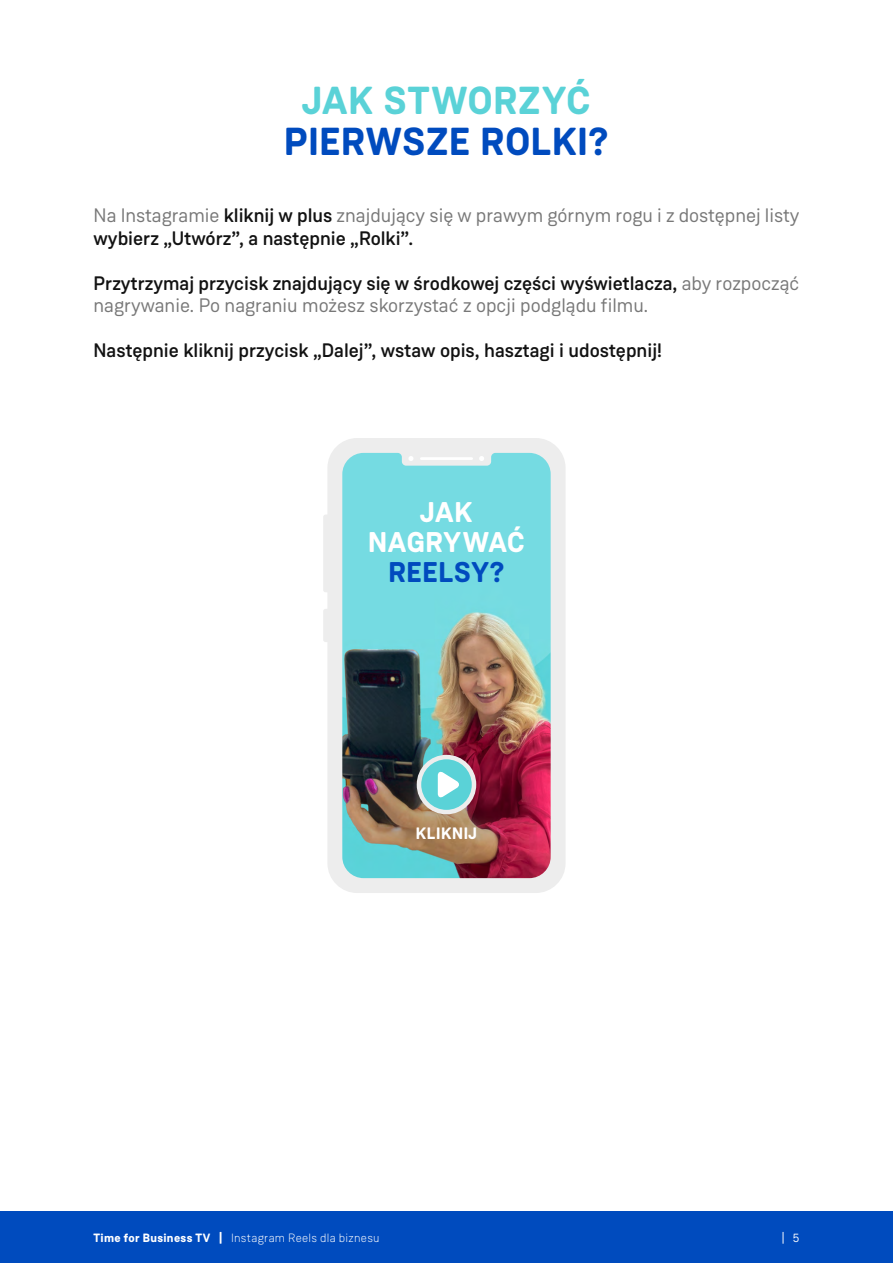
<style>
.page{position:relative;width:893px;height:1263px;background:#fff}
.page>*{position:absolute;margin:0;border:0;box-sizing:border-box;transform-origin:0 0}
.t1{font:700 39px "Weissenhof Grotesk";letter-spacing:.02em;color:#004bbe}
.t2{font:700 39px "Weissenhof Grotesk";letter-spacing:.025em;color:#5ad2d7}
.t3{font:700 28.5px/30px "Weissenhof Grotesk";letter-spacing:.01em;color:#fff;text-align:center}
.t4{font:700 28.5px "Weissenhof Grotesk";letter-spacing:.02em;color:#004bbe}
.t5{font:19.5px/22.5px "Weissenhof Grotesk";color:#787878}
.t6{font:500 19.5px "Weissenhof Grotesk";color:#121212}
.t7{font:700 16.5px "Weissenhof Grotesk";letter-spacing:.035em;color:#fff}
.t8{font:300 12px "Weissenhof Grotesk";letter-spacing:.025em;color:#fff}
.t9{font:12px "Weissenhof Grotesk";color:#fff}
.s1{font-weight:500;color:#121212}
.s2{font-weight:700}
</style>
<div class="page">
<div style="left:0;top:1212px;width:893px;height:51px;background:#004bbe"></div>
<div style="left:327px;top:438px;width:239px;height:455px;background:#ededed;border-radius:30px"></div>
<div style="left:323px;top:514px;width:9px;height:78px;background:#ededed;border-radius:3px"></div>
<div style="left:323px;top:609px;width:9px;height:33px;background:#ededed;border-radius:3px"></div>
<img style="left:342px;top:453px;width:209px;height:425px">
<svg style="left:419px;top:757px;width:55px;height:55px;fill:#5ad2d7"></svg>
<div style="left:417px;top:755px;width:59px;height:59px;border:4px solid #ededed;border-radius:50%"></div>
<svg style="left:438px;top:771px;width:22px;height:27px"></svg>
<h1 class="t2" style="left:302px;top:76px;width:290px">JAK STWORZYĆ</h1>
<h1 class="t1" style="left:284px;top:117px;width:326px">PIERWSZE ROLKI?</h1>
<p class="t5" style="left:94px;top:204px;width:707px">Na Instagramie <span class="s1">kliknij w plus</span> znajdujący się w prawym górnym rogu i z dostępnej listy <span class="s1">wybierz „Utwórz”, a następnie „Rolki”.</span></p>
<p class="t5" style="left:94px;top:272px;width:707px"><span class="s1">Przytrzymaj przycisk znajdujący się w środkowej części wyświetlacza,</span> aby rozpocząć nagrywanie. Po nagraniu możesz skorzystać z opcji podglądu filmu.</p>
<p class="t6" style="left:94px;top:339px;width:570px">Następnie kliknij przycisk „Dalej”, wstaw opis, hasztagi i udostępnij!</p>
<h2 class="t3" style="left:368px;top:498px;width:158px">JAK<br>NAGRYWAĆ</h2>
<h2 class="t4" style="left:389px;top:554px;width:117px">REELSY?</h2>
<p class="t7" style="left:416px;top:823px;width:63px">KLIKNIJ</p>
<p class="t8" style="left:94px;top:1231px;width:288px"><span class="s2">Time for Business TV |</span> Instagram Reels dla biznesu</p>
<p class="t9" style="left:782px;top:1230px;width:19px">| 5</p>
</div>
